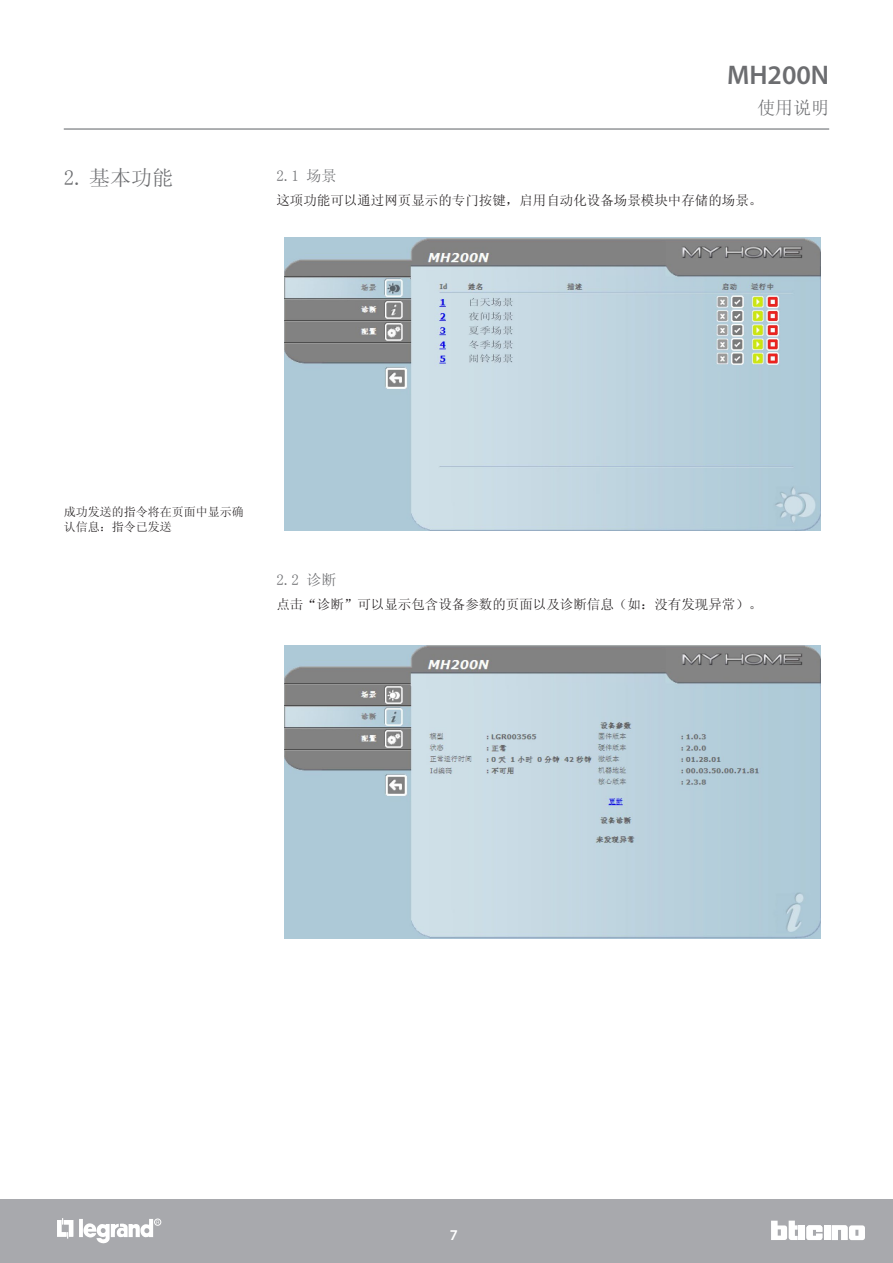
<style>
.page{position:relative;width:893px;height:1263px;background:#fff}
.page>*{position:absolute;margin:0;border:0;box-sizing:border-box;transform-origin:0 0}
.t1{font:600 27px "Myriad Pro";color:#6c6d70}
.t2{font:21px "Sim Sun";color:#6c6d70}
.t3{font:18px "Sim Sun";color:#6c6d70}
.t4{font:15px "Sim Sun";color:#6c6d70}
.t5{font:600 15px "Myriad Pro";color:#fff}
.t6{font:13.5px "Sim Sun";color:#231f20}
.t7{font:12px/14.4px "Sim Sun";color:#231f20}
</style>
<div class="page">
<hr style="left:64px;top:128px;width:765px;height:2px;background:#939598">
<div style="left:0;top:1199px;width:893px;height:64px;background:#a8a9ad"></div>
<div style="left:799px;top:1225px;width:6px;height:15px;background:#fff"></div>
<div style="left:824px;top:1225px;width:6px;height:15px;background:#fff"></div>
<svg style="left:832px;top:1225px;width:33px;height:15px"></svg>
<svg style="left:771px;top:1220px;width:27px;height:20px"></svg>
<svg style="left:806px;top:1225px;width:16px;height:15px"></svg>
<hr style="left:79px;top:1219px;width:4px;height:18px;background:#fff">
<svg style="left:57px;top:1218px;width:16px;height:20px"></svg>
<div style="left:154px;top:1219px;width:7px;height:6px;border:1px solid #fff;border-radius:50%"></div>
<svg style="left:83px;top:1219px;width:76px;height:25px"></svg>
<img style="left:285px;top:238px;width:536px;height:293px">
<img style="left:285px;top:646px;width:536px;height:292px">
<h1 class="t1" style="left:727px;top:58px;width:104px">MH200N</h1>
<h3 class="t3" style="left:757px;top:99px;width:73px">使用说明</h3>
<h2 class="t2" style="left:64px;top:167px;width:111px">2. 基本功能</h2>
<p class="t4" style="left:276px;top:168px;width:61px">2.1 场景</p>
<p class="t6" style="left:276px;top:194px;width:487px">这项功能可以通过网页显示的专门按键，启用自动化设备场景模块中存储的场景。</p>
<p class="t7" style="left:64px;top:505px;width:181px">成功发送的指令将在页面中显示确认信息：指令已发送</p>
<p class="t4" style="left:276px;top:572px;width:61px">2.2 诊断</p>
<p class="t6" style="left:276px;top:597px;width:488px">点击“诊断”可以显示包含设备参数的页面以及诊断信息（如：没有发现异常）。</p>
<p class="t5" style="left:450px;top:1225px;width:10px">7</p>
</div>
